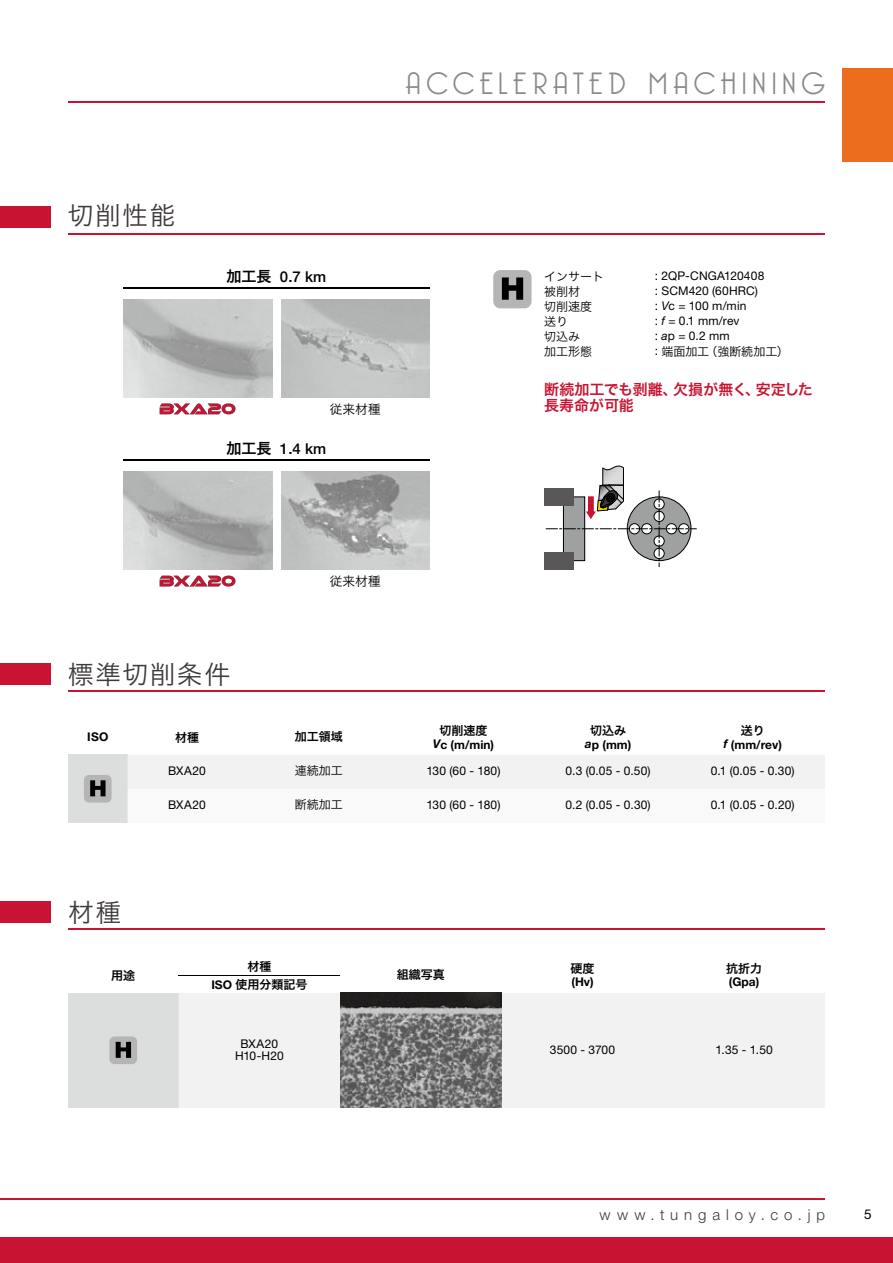
<style>
.page{position:relative;width:893px;height:1263px;background:#fff}
.page>*{position:absolute;margin:0;border:0;box-sizing:border-box;transform-origin:0 0}
.t1{font:300 30px "Bellerose";letter-spacing:.19em;color:#898989}
.t2{font:25.5px "Hira Kaku Pro W3 90 pv RKSJ H";letter-spacing:.07em;color:#3e3a39}
.t3{font:15px/16.5px "Hira Kaku Pro W6 90 pv RKSJ H";letter-spacing:-.01em;color:#c81432}
.t4{font:300 15px "Helvetica Neue LTW1 G";letter-spacing:.395em;color:#3e3a39}
.t5{font:500 15px "Helvetica Neue LTW1 G";color:#000}
.t6{font:13.5px "Helvetica Neue LTW1 G";color:#000}
.t7{font:12.75px "Hira Kaku Pro W3 90 pv RKSJ H";color:#000}
.t8{font:12px/15px "Helvetica Neue LTW1 G";letter-spacing:.01em;color:#000;text-align:center}
.t9{font:12px/15px "Hira Kaku Pro W3 90 pv RKSJ H";color:#000}
.t10{font:12px/17.5px "Hira Kaku Pro W6 90 pv RKSJ H";color:#000;text-align:center}
.t11{font:700 12px "Helvetica Neue LTW1 G";color:#000}
.s1{font-family:"Hira Kaku Pro W6 90 pv RKSJ H";font-weight:400}
.s2{font-style:italic}
.s3{font-family:"Helvetica Neue LTW1 G"}
.s4{font-family:"Helvetica Neue LTW1 G";font-weight:700}
</style>
<div class="page">
<div style="left:842px;top:68px;width:51px;height:94px;background:#ed6d1f"></div>
<div style="left:0;top:1237px;width:893px;height:26px;background:#c81432"></div>
<hr style="left:0;top:1199px;width:825px;height:1px;background:#c81432">
<hr style="left:68px;top:102px;width:757px;height:1px;background:#c81432">
<hr style="left:68px;top:233px;width:757px;height:2px;background:#c81432">
<div style="left:0;top:206px;width:51px;height:22px;background:#c81432"></div>
<div style="left:493px;top:270px;width:38px;height:38px;background:#b5b5b6;border-radius:7px"></div>
<svg style="left:502px;top:277px;width:21px;height:23px"></svg>
<div style="left:68px;top:755px;width:60px;height:68px;background:#dcdddd"></div>
<div style="left:128px;top:755px;width:697px;height:34px;background:#f2f2f3"></div>
<div style="left:68px;top:993px;width:111px;height:115px;background:#dcdddd"></div>
<div style="left:179px;top:993px;width:646px;height:114px;background:#f2f2f3"></div>
<hr style="left:179px;top:976px;width:161px;height:1px;background:#000">
<img style="left:340px;top:993px;width:162px;height:115px">
<div style="left:0;top:663px;width:51px;height:22px;background:#c81432"></div>
<div style="left:0;top:902px;width:51px;height:21px;background:#c81432"></div>
<hr style="left:68px;top:690px;width:757px;height:2px;background:#c81432">
<hr style="left:68px;top:928px;width:757px;height:2px;background:#c81432">
<div style="left:84px;top:775px;width:28px;height:28px;background:#b5b5b6;border-radius:5px"></div>
<svg style="left:90px;top:780px;width:16px;height:16px"></svg>
<div style="left:109px;top:1037px;width:28px;height:27px;background:#b5b5b6;border-radius:5px"></div>
<svg style="left:116px;top:1042px;width:15px;height:16px"></svg>
<hr style="left:123px;top:288px;width:306px;height:1px;background:#000">
<hr style="left:123px;top:460px;width:306px;height:1px;background:#000">
<img style="left:123px;top:299px;width:149px;height:98px">
<img style="left:281px;top:299px;width:148px;height:98px">
<img style="left:123px;top:472px;width:149px;height:97px">
<img style="left:281px;top:472px;width:148px;height:97px">
<div style="left:544px;top:552px;width:30px;height:17px;background:#595757"></div>
<svg style="left:546px;top:465px;width:151px;height:102px"></svg>
<div style="left:544px;top:488px;width:30px;height:17px;background:#595757"></div>
<svg style="left:160px;top:403px;width:75px;height:11px"></svg>
<svg style="left:160px;top:576px;width:75px;height:10px"></svg>
<h2 class="t2" style="left:68px;top:205px;width:109px">切削性能</h2>
<h1 class="t1" style="left:405px;top:66px;width:421px">ACCELERATED MACHINING</h1>
<p class="t5" style="left:227px;top:268px;width:101px"><span class="s1">加工長</span> 0.7 km</p>
<p class="t7" style="left:330px;top:404px;width:52px">従来材種</p>
<p class="t5" style="left:227px;top:440px;width:101px"><span class="s1">加工長</span> 1.4 km</p>
<p class="t9" style="left:544px;top:270px;width:61px">インサート被削材<br>切削速度送り<br>切込み<br>加工形態</p>
<p class="t8" style="left:655px;top:269px;width:111px;text-align:left">: 2QP-CNGA120408 : SCM420 (60HRC)<br>: <span class="s2">V</span>c = 100 m/min<br>: <span class="s2">f</span> = 0.1 mm/rev<br>: <span class="s2">a</span>p = 0.2 mm</p>
<p class="t9" style="left:655px;top:345px;width:136px"><span class="s3">:</span> 端面加工（強断続加工）</p>
<p class="t3" style="left:544px;top:383px;width:270px">断続加工でも剥離、欠損が無く、安定した長寿命が可能</p>
<h2 class="t2" style="left:68px;top:665px;width:164px">標準切削条件</h2>
<p class="t11" style="left:87px;top:730px;width:23px">ISO</p>
<p class="t10" style="left:175px;top:730px;width:25px">材種</p>
<p class="t7" style="left:330px;top:576px;width:52px">従来材種</p>
<p class="t10" style="left:295px;top:730px;width:49px">加工領域</p>
<p class="t10" style="left:439px;top:723px;width:49px">切削速度</p>
<p class="t11" style="left:433px;top:737px;width:63px"><span class="s2">V</span>c (m/min)</p>
<p class="t10" style="left:590px;top:723px;width:37px">切込み</p>
<p class="t11" style="left:585px;top:737px;width:48px"><span class="s2">a</span>p (mm)</p>
<p class="t10" style="left:741px;top:723px;width:25px">送り</p>
<p class="t11" style="left:723px;top:737px;width:60px"><span class="s2">f</span> (mm/rev)</p>
<h2 class="t2" style="left:68px;top:903px;width:55px">材種</h2>
<p class="t9" style="left:295px;top:765px;width:49px">連続加工</p>
<p class="t9" style="left:295px;top:799px;width:49px">断続加工</p>
<p class="t8" style="left:168px;top:764px;width:39px">BXA20</p>
<p class="t8" style="left:426px;top:764px;width:75px">130 (60 - 180)</p>
<p class="t8" style="left:565px;top:764px;width:87px">0.3 (0.05 - 0.50)</p>
<p class="t8" style="left:711px;top:764px;width:85px">0.1 (0.05 - 0.30)</p>
<p class="t8" style="left:168px;top:798px;width:39px">BXA20</p>
<p class="t8" style="left:426px;top:798px;width:75px">130 (60 - 180)</p>
<p class="t8" style="left:565px;top:798px;width:87px">0.2 (0.05 - 0.30)</p>
<p class="t8" style="left:711px;top:798px;width:85px">0.1 (0.05 - 0.20)</p>
<p class="t10" style="left:211px;top:960px;width:97px">材種<br><span class="s4">ISO</span> 使用分類記号</p>
<p class="t10" style="left:570px;top:961px;width:25px">硬度</p>
<p class="t10" style="left:111px;top:968px;width:25px">用途</p>
<p class="t10" style="left:397px;top:968px;width:49px">組織写真</p>
<p class="t11" style="left:571px;top:975px;width:24px">(Hv)</p>
<p class="t10" style="left:726px;top:961px;width:37px">抗折力</p>
<p class="t11" style="left:729px;top:975px;width:32px">(Gpa)</p>
<p class="t8" style="left:235px;top:1038px;width:50px;line-height:12px">BXA20<br>H10-H20</p>
<p class="t8" style="left:550px;top:1042px;width:67px">3500 - 3700</p>
<p class="t8" style="left:715px;top:1042px;width:59px">1.35 - 1.50</p>
<p class="t4" style="left:599px;top:1207px;width:227px">www.tungaloy.co.jp</p>
<p class="t6" style="left:864px;top:1207px;width:9px">5</p>
</div>
